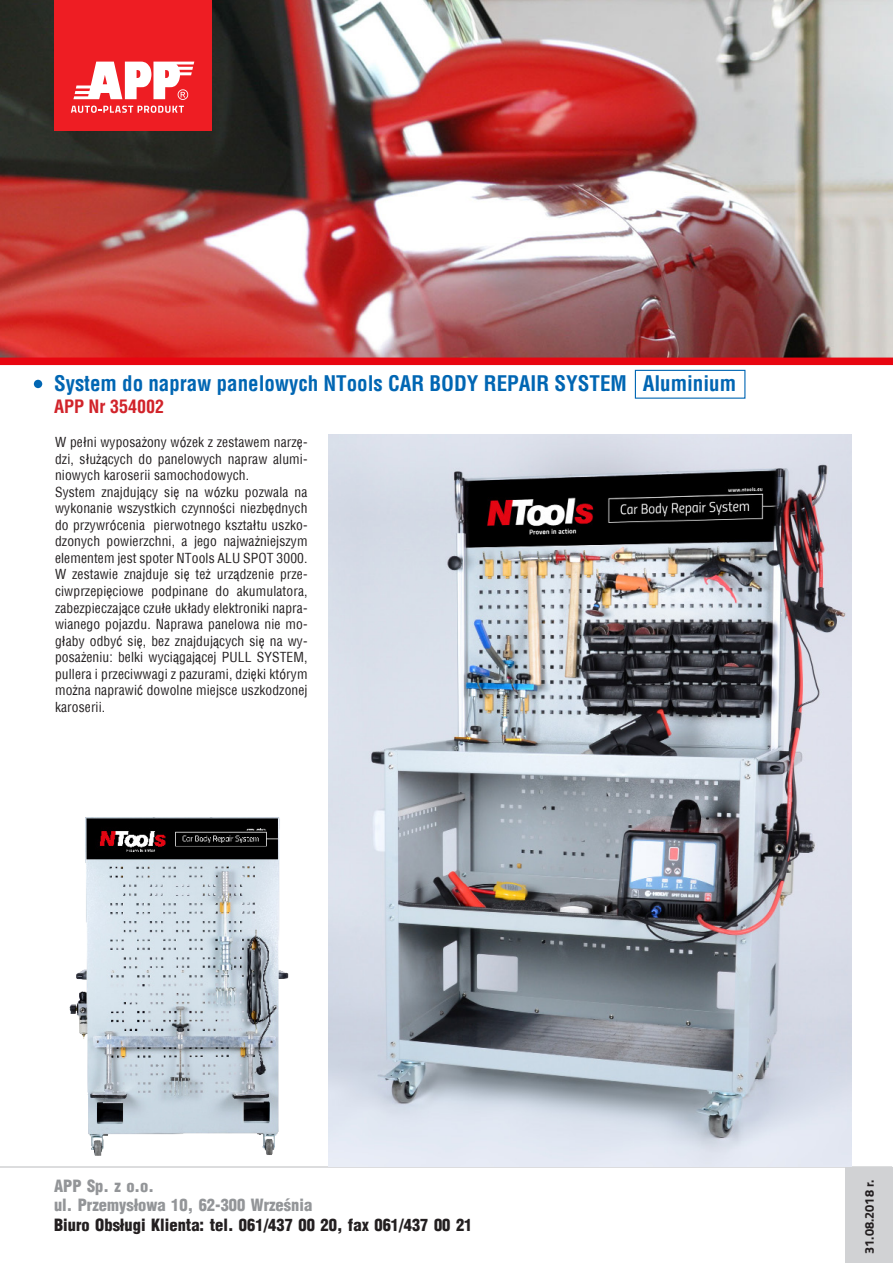
<style>
.page{position:relative;width:893px;height:1263px;background:#fff}
.page>*{position:absolute;margin:0;border:0;box-sizing:border-box;transform-origin:0 0}
.t1{font:700 condensed 21px "Switzerland";color:#0166b3}
.t2{font:700 condensed 18px "Switzerland";color:#d1232a}
.t3{font:900 16.5px "Switzerland Cond";color:#231f20}
.t4{font:900 16.5px/19.8px "Switzerland Cond";color:#939598}
.t5{font:13.5px/16.5px "Switzerland Condensed";letter-spacing:.01em;color:#231f20;text-align:justify}
.t6{font:700 12.75px "Titillium";color:#231f20}
</style>
<div class="page">
<img style="left:0;top:0;width:893px;height:358px">
<div style="left:0;top:358px;width:893px;height:7px;background:#e80611"></div>
<hr style="left:0;top:1166px;width:892px;height:2px;background:#d1d2d4">
<div style="left:845px;top:1167px;width:48px;height:96px;background:#d1d2d4"></div>
<div style="left:54px;top:0;width:157px;height:130px;background:#ee1d23"></div>
<svg style="left:71px;top:106px;width:113px;height:7px"></svg>
<svg style="left:73px;top:62px;width:121px;height:38px"></svg>
<div style="left:34px;top:380px;width:8px;height:8px;background:#0166b3;border-radius:50%"></div>
<img style="left:329px;top:434px;width:522px;height:732px">
<img style="left:55px;top:817px;width:253px;height:351px">
<div style="left:635px;top:370px;width:110px;height:29px;border:1px solid #0166b3"></div>
<p class="t1" style="left:54px;top:371px;width:683px">System do napraw panelowych NTools CAR BODY REPAIR SYSTEM Aluminium</p>
<p class="t2" style="left:54px;top:396px;width:112px">APP Nr 354002</p>
<p class="t5" style="left:55px;top:434px;width:254px">W pełni wyposażony wózek z zestawem narzę&shy;dzi, służących do panelowych napraw alumi&shy;niowych karoserii samochodowych.</p>
<p class="t5" style="left:55px;top:484px;width:254px">System znajdujący się na wózku pozwala na wykonanie wszystkich czynności niezbędnych do przywrócenia pierwotnego kształtu uszko&shy;dzonych powierzchni, a jego najważniejszym elementem jest spoter NTools ALU SPOT 3000.</p>
<p class="t5" style="left:55px;top:566px;width:254px">W zestawie znajduje się też urządzenie prze&shy;ciwprzepięciowe podpinane do akumulatora, zabezpieczające czułe układy elektroniki napra&shy;wianego pojazdu. Naprawa panelowa nie mo&shy;głaby odbyć się, bez znajdujących się na wy&shy;posażeniu: belki wyciągającej PULL SYSTEM, pullera i przeciwwagi z pazurami, dzięki którym można naprawić dowolne miejsce uszkodzonej karoserii.</p>
<p class="t4" style="left:54px;top:1175px;width:260px">APP Sp. z o.o.<br>ul. Przemysłowa 10, 62-300 Września</p>
<p class="t3" style="left:54px;top:1214px;width:420px">Biuro Obsługi Klienta: tel. 061/437 00 20, fax 061/437 00 21</p>
<p class="t6" style="left:860px;top:1254px;width:75px;rotate:-90deg">31.08.2018 r.</p>
</div>
